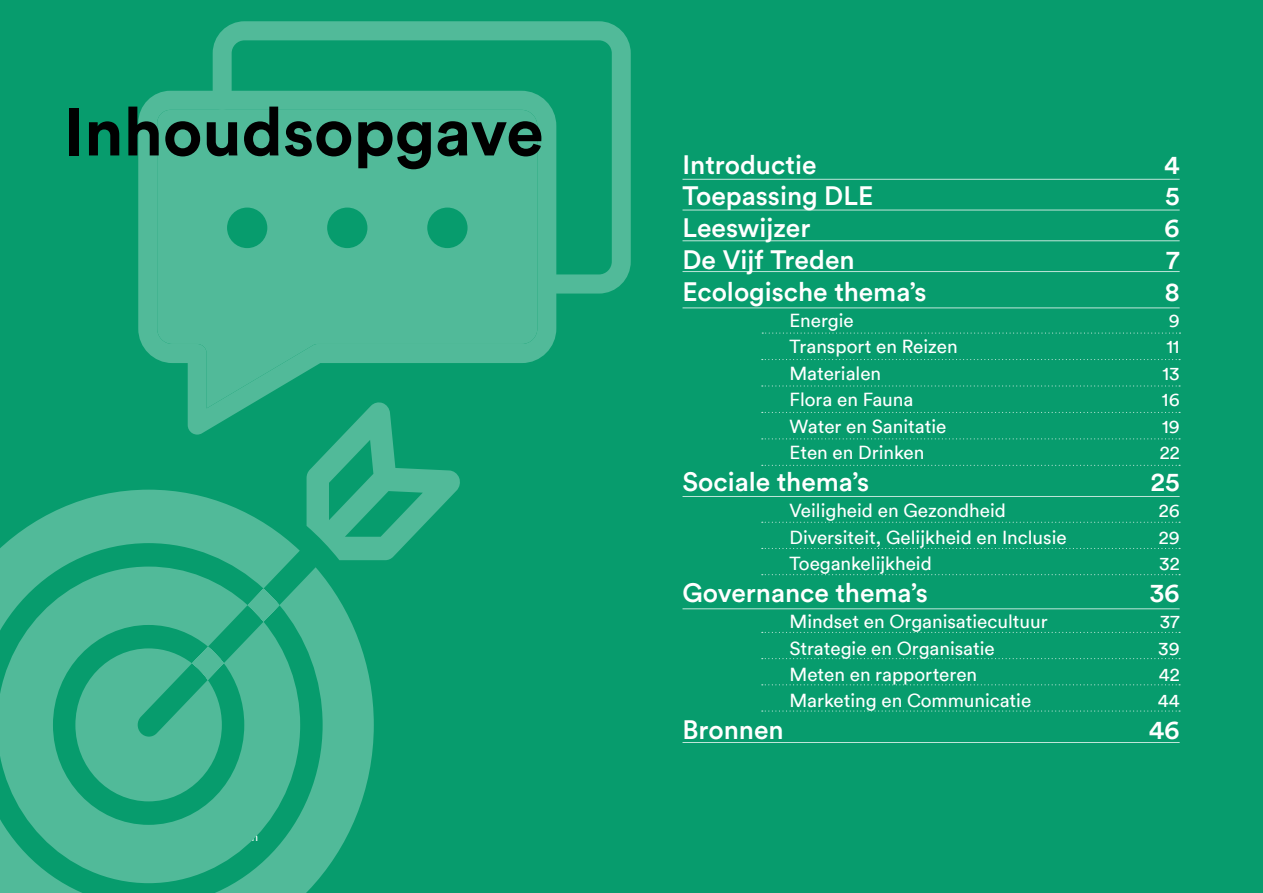
<style>
.page{position:relative;width:1263px;height:893px;background:#079c6d}
.page>*{position:absolute;margin:0;border:0;box-sizing:border-box;transform-origin:0 0}
.t1{font:700 67.5px "Circular Std";color:#000}
.Intro{font:500 26.4px "Circular Std";color:#fff}
.t2{font:18.9px "Circular";color:#fff}
</style>
<div class="page">
<hr style="left:682px;top:496px;width:498px;height:1px;background:#fff">
<hr style="left:682px;top:608px;width:498px;height:1px;background:#fff">
<hr style="left:682px;top:307px;width:498px;height:1px;background:#fff">
<svg style="left:762px;top:332px;width:418px;height:2px"></svg>
<svg style="left:762px;top:359px;width:418px;height:1px"></svg>
<svg style="left:762px;top:385px;width:418px;height:2px"></svg>
<svg style="left:762px;top:412px;width:418px;height:1px"></svg>
<svg style="left:762px;top:522px;width:418px;height:1px"></svg>
<svg style="left:762px;top:632px;width:418px;height:1px"></svg>
<svg style="left:762px;top:438px;width:418px;height:1px"></svg>
<svg style="left:762px;top:548px;width:418px;height:1px"></svg>
<svg style="left:762px;top:658px;width:418px;height:1px"></svg>
<svg style="left:762px;top:465px;width:418px;height:1px"></svg>
<svg style="left:762px;top:574px;width:418px;height:1px"></svg>
<svg style="left:762px;top:684px;width:418px;height:1px"></svg>
<svg style="left:762px;top:710px;width:418px;height:2px"></svg>
<hr style="left:682px;top:271px;width:498px;height:1px;background:#fff">
<hr style="left:682px;top:240px;width:498px;height:1px;background:#fff">
<hr style="left:682px;top:210px;width:498px;height:1px;background:#fff">
<hr style="left:682px;top:179px;width:498px;height:1px;background:#fff">
<hr style="left:682px;top:742px;width:498px;height:1px;background:#fff">
<svg style="left:213px;top:21px;width:418px;height:273px"></svg>
<svg style="left:138px;top:91px;width:418px;height:342px;fill:#51ba99"></svg>
<svg style="left:157px;top:110px;width:380px;height:298px;background:#46b592"></svg>
<svg style="left:0;top:490px;width:374px;height:403px;fill:#51ba99"></svg>
<svg style="left:0;top:567px;width:300px;height:316px;fill:#51ba99"></svg>
<svg style="left:75px;top:647px;width:149px;height:154px"></svg>
<svg style="left:192px;top:402px;width:269px;height:278px"></svg>
<p class="t1" style="left:64px;top:88px;width:481px">Inhoudsopgave</p>
<p class="Intro" style="left:682px;top:148px;width:136px">Introductie</p>
<p class="Intro" style="left:1164px;top:148px;width:17px">4</p>
<p class="Intro" style="left:682px;top:180px;width:192px">Toepassing DLE</p>
<p class="Intro" style="left:1165px;top:180px;width:16px">5</p>
<p class="Intro" style="left:682px;top:211px;width:129px">Leeswijzer</p>
<p class="Intro" style="left:1164px;top:211px;width:17px">6</p>
<p class="Intro" style="left:682px;top:243px;width:174px">De Vijf Treden</p>
<p class="Intro" style="left:1166px;top:243px;width:15px">7</p>
<p class="Intro" style="left:682px;top:275px;width:246px">Ecologische thema’s</p>
<p class="Intro" style="left:1165px;top:275px;width:16px">8</p>
<p class="t2" style="left:789px;top:308px;width:66px">Energie</p>
<p class="t2" style="left:1169px;top:308px;width:12px">9</p>
<p class="t2" style="left:789px;top:334px;width:170px">Transport en Reizen</p>
<p class="t2" style="left:1166px;top:334px;width:15px">11</p>
<p class="t2" style="left:789px;top:360px;width:93px">Materialen</p>
<p class="t2" style="left:1162px;top:360px;width:19px">13</p>
<p class="t2" style="left:789px;top:387px;width:125px">Flora en Fauna</p>
<p class="t2" style="left:1162px;top:387px;width:19px">16</p>
<p class="t2" style="left:789px;top:413px;width:158px">Water en Sanitatie</p>
<p class="t2" style="left:1162px;top:413px;width:19px">19</p>
<p class="t2" style="left:789px;top:440px;width:136px">Eten en Drinken</p>
<p class="t2" style="left:1160px;top:440px;width:21px">22</p>
<p class="Intro" style="left:682px;top:465px;width:188px">Sociale thema’s</p>
<p class="Intro" style="left:1151px;top:465px;width:30px">25</p>
<p class="t2" style="left:789px;top:498px;width:218px">Veiligheid en Gezondheid</p>
<p class="t2" style="left:1159px;top:498px;width:22px">26</p>
<p class="t2" style="left:789px;top:524px;width:279px">Diversiteit, Gelijkheid en Inclusie</p>
<p class="t2" style="left:1159px;top:524px;width:22px">29</p>
<p class="t2" style="left:789px;top:551px;width:144px">Toegankelijkheid</p>
<p class="t2" style="left:1159px;top:551px;width:22px">32</p>
<p class="Intro" style="left:682px;top:576px;width:247px">Governance thema’s</p>
<p class="Intro" style="left:1150px;top:576px;width:31px">36</p>
<p class="t2" style="left:789px;top:609px;width:260px">Mindset en Organisatiecultuur</p>
<p class="t2" style="left:1160px;top:609px;width:21px">37</p>
<p class="t2" style="left:789px;top:635px;width:207px">Strategie en Organisatie</p>
<p class="t2" style="left:1158px;top:635px;width:23px">39</p>
<p class="t2" style="left:789px;top:662px;width:189px">Meten en rapporteren</p>
<p class="t2" style="left:1159px;top:662px;width:22px">42</p>
<p class="t2" style="left:789px;top:688px;width:243px">Marketing en Communicatie</p>
<p class="t2" style="left:1158px;top:688px;width:23px">44</p>
<p class="Intro" style="left:682px;top:713px;width:103px">Bronnen</p>
<p class="Intro" style="left:1149px;top:713px;width:32px">46</p>
</div>
